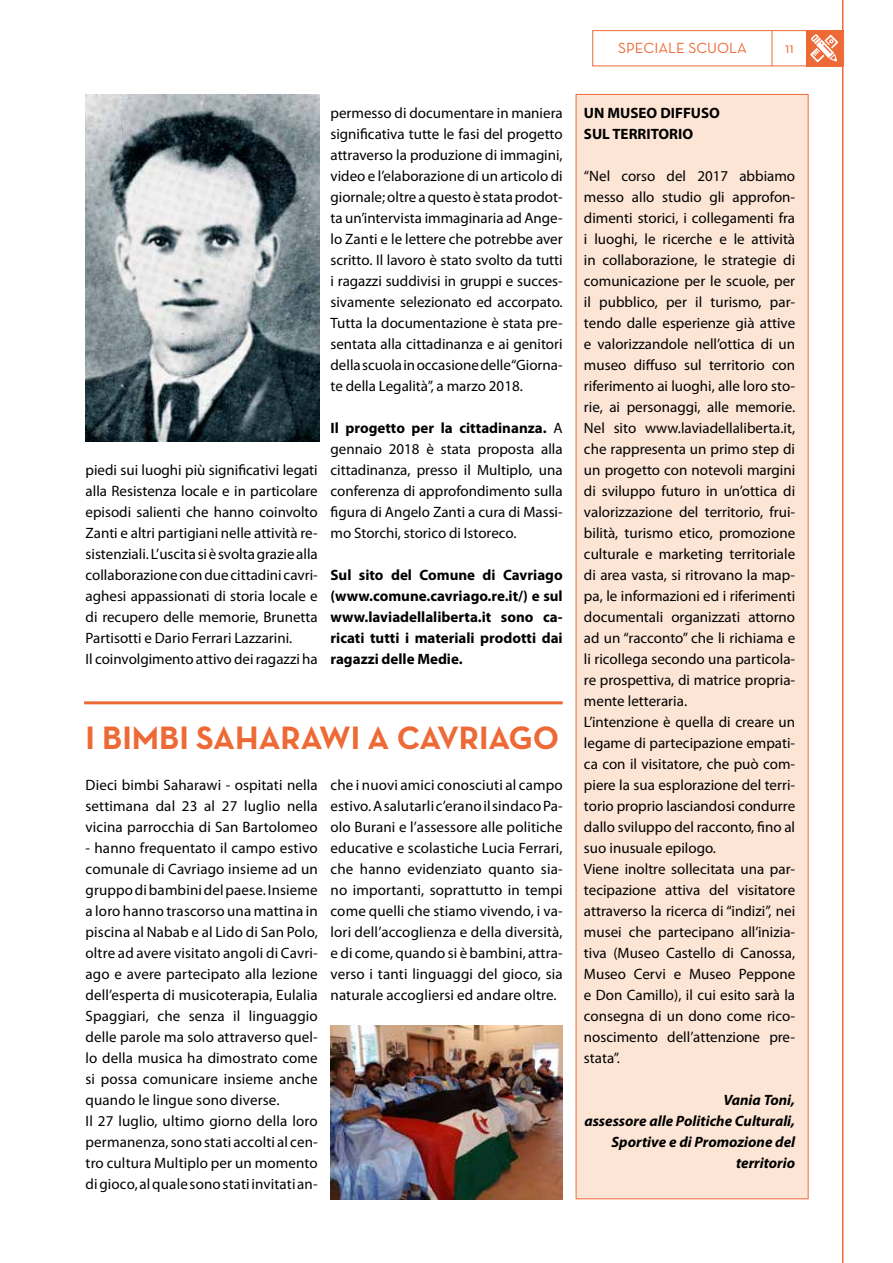
<style>
.page{position:relative;width:893px;height:1263px;background:#fff}
.page>*{position:absolute;margin:0;border:0;box-sizing:border-box;transform-origin:0 0}
.t1{font:700 33px "Neutra Text";color:#ed6a36}
.t2{font:15px/21px "Myriad Pro";color:#000;text-align:justify}
.t3{font:700 15px/21px "Myriad Pro";color:#000}
.t4{font:italic 700 15px/21px "Myriad Pro";color:#000;text-align:right}
.t5{font:15px "Neutra Text";color:#ed6a36}
.s1{font-weight:700}
</style>
<div class="page">
<div style="left:576px;top:94px;width:232px;height:1105px;background:#fde5d6"></div>
<img style="left:86px;top:94px;width:234px;height:348px">
<hr style="left:842px;top:0;width:1px;height:1263px;background:#ed6a36">
<div style="left:592px;top:30px;width:252px;height:36px;border:1px solid #ed6a36"></div>
<hr style="left:772px;top:30px;width:1px;height:36px;background:#ed6a36">
<div style="left:806px;top:30px;width:37px;height:36px;background:#ed6a36"></div>
<svg style="left:810px;top:34px;width:28px;height:28px"></svg>
<img style="left:330px;top:1025px;width:233px;height:174px">
<hr style="left:84px;top:701px;width:479px;height:3px;background:#ed6a36">
<p class="t5" style="left:618px;top:39px;width:130px">SPECIALE SCUOLA</p>
<p class="t5" style="left:785px;top:39px;width:10px">11</p>
<p class="t2" style="left:86px;top:460px;width:234px;text-align:left">piedi sui luoghi più significativi legati alla Resistenza locale e in particolare episodi salienti che hanno coinvolto Zanti e altri partigiani nelle attività re&shy;sistenziali. L’uscita si è svolta grazie alla collaborazione con due cittadini cavri&shy;aghesi appassionati di storia locale e di recupero delle memorie, Brunetta Partisotti e Dario Ferrari Lazzarini.<br>Il coinvolgimento attivo dei ragazzi ha</p>
<p class="t2" style="left:330px;top:103px;width:234px">permesso di documentare in maniera significativa tutte le fasi del progetto attraverso la produzione di immagini, video e l’elaborazione di un articolo di giornale; oltre a questo è stata prodot&shy;ta un’intervista immaginaria ad Ange&shy;lo Zanti e le lettere che potrebbe aver scritto. Il lavoro è stato svolto da tutti i ragazzi suddivisi in gruppi e succes&shy;sivamente selezionato ed accorpato.<br>Tutta la documentazione è stata pre&shy;sentata alla cittadinanza e ai genitori della scuola in occasione delle “Giorna&shy;te della Legalità”, a marzo 2018.</p>
<p class="t2" style="left:330px;top:418px;width:234px"><span class="s1">Il progetto per la cittadinanza.</span> A gennaio 2018 è stata proposta alla cittadinanza, presso il Multiplo, una conferenza di approfondimento sulla figura di Angelo Zanti a cura di Massi&shy;mo Storchi, storico di Istoreco.</p>
<p class="t3" style="left:330px;top:564px;width:234px;text-align:justify">Sul sito del Comune di Cavriago (www.comune.cavriago.re.it/) e sul www.laviadellaliberta.it sono ca&shy;ricati tutti i materiali prodotti dai ragazzi delle Medie.</p>
<h1 class="t1" style="left:86px;top:717px;width:475px">I BIMBI SAHARAWI A CAVRIAGO</h1>
<p class="t2" style="left:86px;top:775px;width:234px">Dieci bimbi Saharawi - ospitati nella settimana dal 23 al 27 luglio nella vicina parrocchia di San Bartolomeo</p>
<p class="t2" style="left:86px;top:838px;width:234px;text-align:left">- hanno frequentato il campo estivo comunale di Cavriago insieme ad un gruppo di bambini del paese. Insieme a loro hanno trascorso una mattina in piscina al Nabab e al Lido di San Polo, oltre ad avere visitato angoli di Cavri&shy;ago e avere partecipato alla lezione dell’esperta di musicoterapia, Eulalia Spaggiari, che senza il linguaggio delle parole ma solo attraverso quel&shy;lo della musica ha dimostrato come si possa comunicare insieme anche quando le lingue sono diverse.<br>Il 27 luglio, ultimo giorno della loro permanenza, sono stati accolti al cen&shy;tro cultura Multiplo per un momento di gioco, al quale sono stati invitati an-</p>
<p class="t2" style="left:330px;top:775px;width:234px">che i nuovi amici conosciuti al campo estivo. A salutarli c’erano il sindaco Pa&shy;olo Burani e l’assessore alle politiche educative e scolastiche Lucia Ferrari, che hanno evidenziato quanto sia&shy;no importanti, soprattutto in tempi come quelli che stiamo vivendo, i va&shy;lori dell’accoglienza e della diversità, e di come, quando si è bambini, attra&shy;verso i tanti linguaggi del gioco, sia naturale accogliersi ed andare oltre.</p>
<p class="t3" style="left:584px;top:102px;width:138px">UN MUSEO DIFFUSO<br>SUL TERRITORIO</p>
<p class="t2" style="left:584px;top:166px;width:213px;text-align:left">“Nel corso del 2017 abbiamo messo allo studio gli approfon&shy;dimenti storici, i collegamenti fra i luoghi, le ricerche e le attività in collaborazione, le strategie di comunicazione per le scuole, per il pubblico, per il turismo, par&shy;tendo dalle esperienze già attive e valorizzandole nell’ottica di un museo diffuso sul territorio con riferimento ai luoghi, alle loro sto&shy;rie, ai personaggi, alle memorie.<br>Nel sito www.laviadellaliberta.it, che rappresenta un primo step di un progetto con notevoli margini di sviluppo futuro in un’ottica di valorizzazione del territorio, frui&shy;bilità, turismo etico, promozione culturale e marketing territoriale di area vasta, si ritrovano la map&shy;pa, le informazioni ed i riferimenti documentali organizzati attorno ad un “racconto” che li richiama e li ricollega secondo una particola&shy;re prospettiva, di matrice propria&shy;mente letteraria.<br>L’intenzione è quella di creare un legame di partecipazione empati&shy;ca con il visitatore, che può com&shy;piere la sua esplorazione del terri&shy;torio proprio lasciandosi condurre dallo sviluppo del racconto, fino al suo inusuale epilogo.<br>Viene inoltre sollecitata una par&shy;tecipazione attiva del visitatore attraverso la ricerca di “indizi”, nei musei che partecipano all’inizia&shy;tiva (Museo Castello di Canossa, Museo Cervi e Museo Peppone e Don Camillo), il cui esito sarà la consegna di un dono come rico&shy;noscimento dell’attenzione pre&shy;stata”.</p>
<p class="t4" style="left:584px;top:1089px;width:212px">Vania Toni,<br>assessore alle Politiche Culturali,<br>Sportive e di Promozione del territorio</p>
</div>
